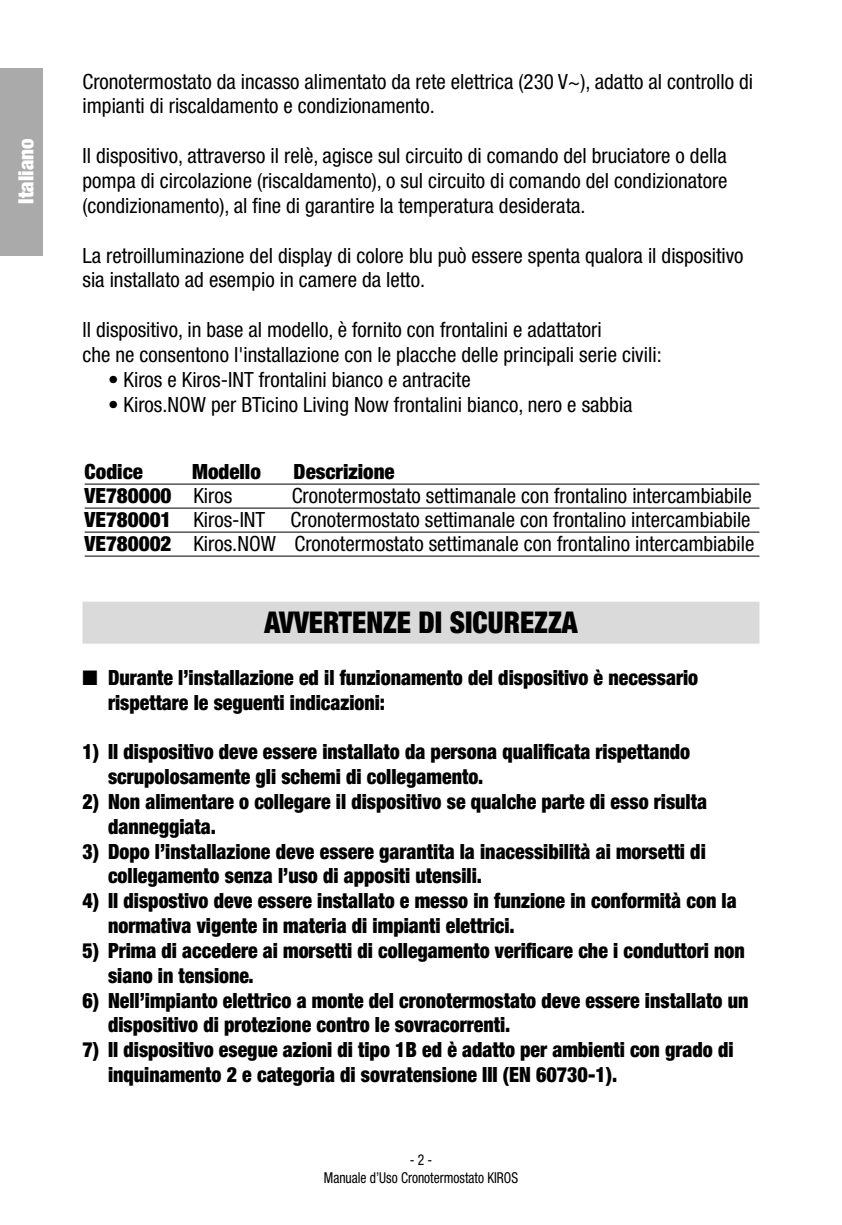
<style>
.page{position:relative;width:842px;height:1225px;background:#fff}
.page>*{position:absolute;margin:0;border:0;box-sizing:border-box;transform-origin:0 0}
.t1{font:900 condensed 30px "Helvetica Neue LT Std";color:#000;scale:.95 1}
.t2{font:condensed 21px/24.9px "Helvetica Neue LT Std";color:#000}
.t3{font:900 condensed 21px/24.9px "Helvetica Neue LT Std";color:#000;scale:.95 1}
.t4{font:900 condensed 21px "Helvetica Neue LT Std";color:#000}
.t5{font:900 condensed 21px "Helvetica Neue LT Std";color:#fff}
.t6{font:condensed 15px/18px "Helvetica Neue LT Std";color:#000;text-align:center;scale:.9 1}
.s1{font-weight:400}
.s2{font-weight:900}
</style>
<div class="page">
<div style="left:0;top:68px;width:43px;height:187px;background:#aaa"></div>
<hr style="left:85px;top:483px;width:674px;height:1px;background:#000">
<hr style="left:85px;top:507px;width:674px;height:1px;background:#000">
<hr style="left:85px;top:531px;width:674px;height:1px;background:#000">
<hr style="left:85px;top:555px;width:674px;height:1px;background:#000">
<div style="left:82px;top:601px;width:677px;height:42px;background:#dadada"></div>
<p class="t5" style="left:13px;top:204px;width:67px;rotate:-90deg">Italiano</p>
<p class="t2" style="left:82px;top:69px;width:672px">Cronotermostato da incasso alimentato da rete elettrica (230 V~), adatto al controllo di impianti di riscaldamento e condizionamento.</p>
<p class="t2" style="left:82px;top:143px;width:647px;text-align:justify">Il dispositivo, attraverso il relè, agisce sul circuito di comando del bruciatore o della pompa di circolazione (riscaldamento), o sul circuito di comando del condizionatore (condizionamento), al fine di garantire la temperatura desiderata.</p>
<p class="t2" style="left:82px;top:242px;width:663px">La retroilluminazione del display di colore blu può essere spenta qualora il dispositivo sia installato ad esempio in camere da letto.</p>
<p class="t2" style="left:82px;top:317px;width:581px">ll dispositivo, in base al modello, è fornito con frontalini e adattatori<br>che ne consentono l'installazione con le placche delle principali serie civili:</p>
<p class="t2" style="left:108px;top:367px;width:364px">• Kiros e Kiros-INT frontalini bianco e antracite</p>
<p class="t2" style="left:108px;top:391px;width:526px">• Kiros.NOW per BTicino Living Now frontalini bianco, nero e sabbia</p>
<p class="t4" style="left:85px;top:459px;width:60px">Codice</p>
<p class="t4" style="left:192px;top:459px;width:70px">Modello</p>
<p class="t4" style="left:294px;top:459px;width:103px">Descrizione</p>
<p class="t4" style="left:85px;top:483px;width:149px">VE780000 <span class="s1">Kiros</span></p>
<p class="t2" style="left:85px;top:484px;width:671px;line-height:24px;text-indent:207px">Cronotermostato settimanale con frontalino intercambiabile<br><span class="s2">VE780001</span> Kiros-INT Cronotermostato settimanale con frontalino intercambiabile<br><span class="s2">VE780002</span> Kiros.NOW Cronotermostato settimanale con frontalino intercambiabile</p>
<h1 class="t1" style="left:264px;top:604px;width:331px">AVVERTENZE DI SICUREZZA</h1>
<p class="t3" style="left:108px;top:664px;width:623px;text-indent:-26px">■ Durante l’installazione ed il funzionamento del dispositivo è necessario rispettare le seguenti indicazioni:</p>
<p class="t3" style="left:108px;top:739px;width:614px;text-indent:-26px">1) Il dispositivo deve essere installato da persona qualificata rispettando scrupolosamente gli schemi di collegamento.</p>
<p class="t3" style="left:108px;top:788px;width:632px;text-indent:-26px">2) Non alimentare o collegare il dispositivo se qualche parte di esso risulta danneggiata.</p>
<p class="t3" style="left:108px;top:838px;width:631px;text-indent:-26px">3) Dopo l’installazione deve essere garantita la inacessibilità ai morsetti di collegamento senza l’uso di appositi utensili.</p>
<p class="t3" style="left:108px;top:888px;width:663px;text-indent:-26px">4) Il dispostivo deve essere installato e messo in funzione in conformità con la normativa vigente in materia di impianti elettrici.</p>
<p class="t3" style="left:108px;top:937px;width:672px;text-indent:-26px">5) Prima di accedere ai morsetti di collegamento verificare che i conduttori non siano in tensione.</p>
<p class="t3" style="left:108px;top:987px;width:676px;text-indent:-26px">6) Nell’impianto elettrico a monte del cronotermostato deve essere installato un dispositivo di protezione contro le sovracorrenti.</p>
<p class="t3" style="left:108px;top:1037px;width:660px;text-indent:-26px">7) Il dispositivo esegue azioni di tipo 1B ed è adatto per ambienti con grado di inquinamento 2 e categoria di sovratensione III (EN 60730-1).</p>
<p class="t6" style="left:324px;top:1150px;width:217px">- 2 -<br>Manuale d’Uso Cronotermostato KIROS</p>
</div>
